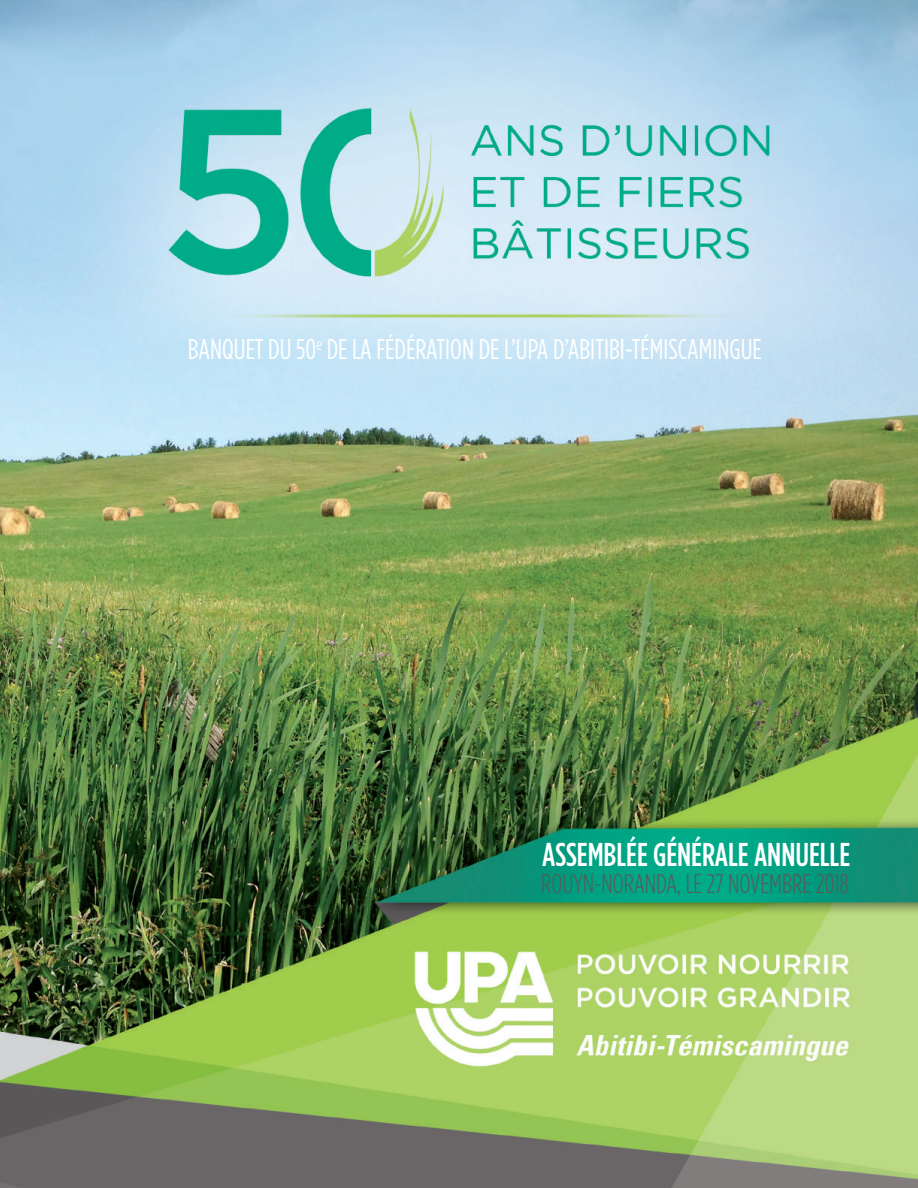
<style>
.page{position:relative;width:918px;height:1188px;background:#fff}
.page>*{position:absolute;margin:0;border:0;box-sizing:border-box;transform-origin:0 0}
.t1{font:500 33px "Gotham Condensed";color:#fff}
.t2{font:28.5px "Gotham Condensed";color:#fff}
.t3{font:300 27px "Gotham Condensed";color:#5b5859}
</style>
<div class="page">
<img style="left:0;top:0;width:918px;height:1188px">
<p class="t2" style="left:188px;top:334px;width:575px">BANQUET DU 50<sup>e</sup> DE LA FÉDÉRATION DE L’UPA D’ABITIBI-TÉMISCAMINGUE</p>
<p class="t1" style="left:542px;top:836px;width:310px">ASSEMBLÉE GÉNÉRALE ANNUELLE</p>
<p class="t3" style="left:541px;top:869px;width:309px">ROUYN-NORANDA, LE 27 NOVEMBRE 2018</p>
</div>
